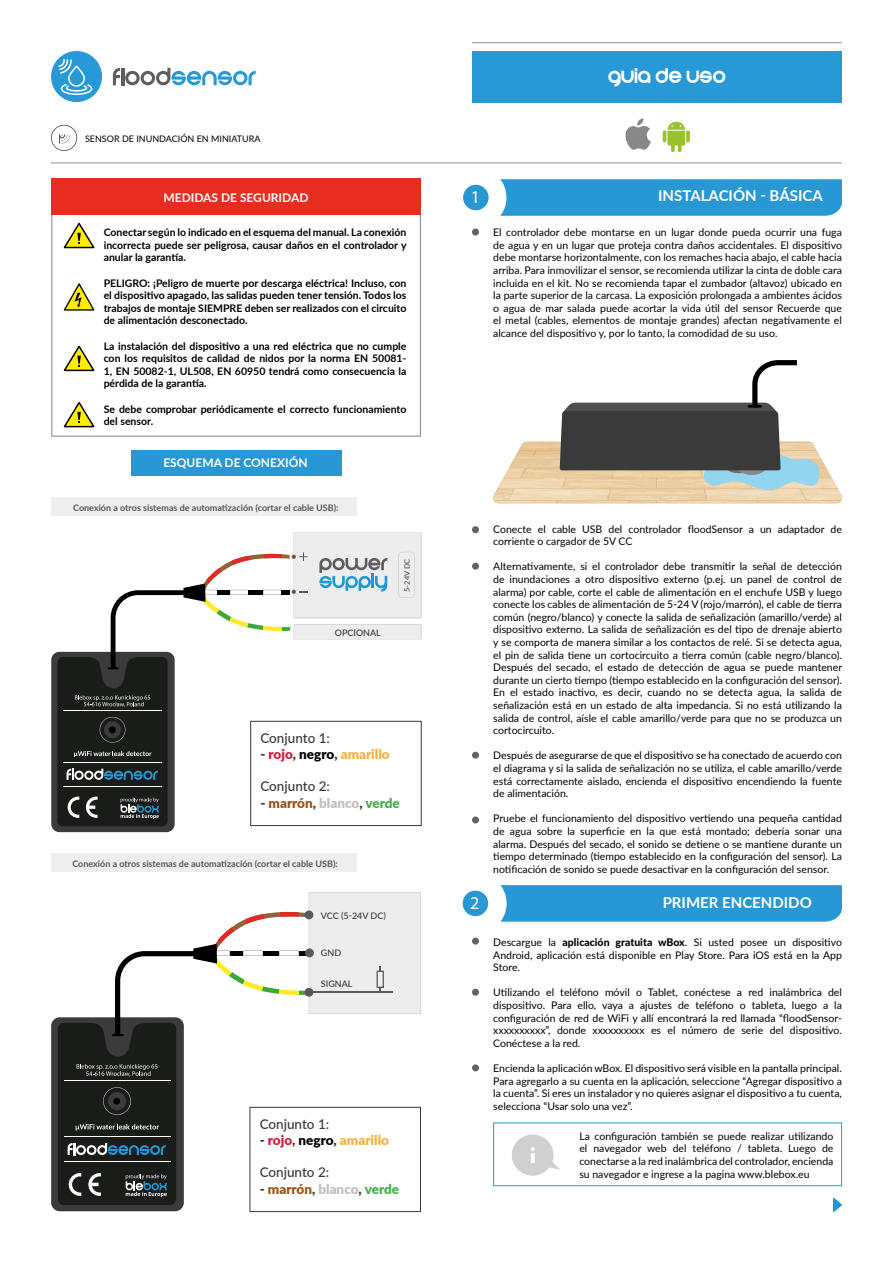
<style>
.page{position:relative;width:893px;height:1263px;background:#fff}
.page>*{position:absolute;margin:0;border:0;box-sizing:border-box;transform-origin:0 0}
.t1{font:18px "And Then It Ends";color:#fff}
.t2{font:18px "Myriad Pro";color:#fff}
.t3{font:700 15px "Lato";color:#fff}
.t4{font:500 13.5px "Lato";color:#393938}
.t5{font:900 13.5px "Lato";color:#f9b13c}
.t6{font:900 13.5px "Lato";color:#9a5317}
.t7{font:700 12px "Lato";color:#fffffd}
.t8{font:700 12px "Lato";color:#fff}
.t9{font:10.5px/12.6px "Lato";color:#000;text-align:justify}
.t10{font:700 10.5px/12.6px "Lato";color:#000;text-align:justify}
.t11{font:700 9px "Lato";color:#585856}
.t12{font:9px "Lato";color:#000}
.t13{font:500 9px "Lato";color:#393938}
.t14{font:600 7.5px "Lato";color:#5c595a}
.s1{color:#393938}
.s2{color:#d21b3b}
.s3{color:#020203}
.s4{color:#c2bebd}
.s5{color:#46ae4c}
.s6{font-weight:800}
</style>
<div class="page">
<svg style="left:637px;top:118px;width:7px;height:8px"></svg>
<svg style="left:663px;top:120px;width:22px;height:32px"></svg>
<svg style="left:686px;top:130px;width:4px;height:12px"></svg>
<img style="left:625px;top:126px;width:26px;height:24px">
<hr style="left:51px;top:163px;width:791px;height:1px;background:#929292">
<div style="left:51px;top:214px;width:370px;height:223px;border:1px solid #929292"></div>
<svg style="left:63px;top:222px;width:32px;height:27px"></svg>
<svg style="left:63px;top:345px;width:32px;height:27px"></svg>
<svg style="left:63px;top:402px;width:32px;height:26px"></svg>
<div style="left:51px;top:179px;width:370px;height:36px;background:#e62d20"></div>
<svg style="left:63px;top:283px;width:32px;height:28px"></svg>
<div style="left:501px;top:885px;width:341px;height:37px;background:#2898d5"></div>
<div style="left:445px;top:873px;width:62px;height:61px;background:#fff;border-radius:50%"></div>
<div style="left:463px;top:891px;width:25px;height:25px;background:#2898d5;border-radius:50%"></div>
<svg style="left:833px;top:1198px;width:9px;height:14px"></svg>
<div style="left:500px;top:179px;width:342px;height:37px;background:#2898d5"></div>
<div style="left:445px;top:167px;width:61px;height:61px;background:#fff;border-radius:50%"></div>
<div style="left:463px;top:185px;width:26px;height:25px;background:#2898d5;border-radius:50%"></div>
<div style="left:472px;top:229px;width:7px;height:7px;background:#646363;border-radius:50%"></div>
<div style="left:472px;top:526px;width:7px;height:7px;background:#646363;border-radius:50%"></div>
<div style="left:472px;top:563px;width:7px;height:7px;background:#646363;border-radius:50%"></div>
<div style="left:472px;top:752px;width:7px;height:7px;background:#646363;border-radius:50%"></div>
<div style="left:472px;top:816px;width:7px;height:7px;background:#646363;border-radius:50%"></div>
<div style="left:472px;top:937px;width:7px;height:7px;background:#646363;border-radius:50%"></div>
<div style="left:472px;top:989px;width:7px;height:7px;background:#646363;border-radius:50%"></div>
<div style="left:472px;top:1064px;width:7px;height:7px;background:#646363;border-radius:50%"></div>
<div style="left:52px;top:497px;width:305px;height:18px;background:#eee"></div>
<div style="left:51px;top:853px;width:305px;height:18px;background:#eee"></div>
<div style="left:250px;top:1107px;width:171px;height:105px;border:1px solid #393938"></div>
<svg style="left:51px;top:125px;width:26px;height:26px"></svg>
<svg style="left:113px;top:68px;width:143px;height:17px"></svg>
<div style="left:51px;top:51px;width:51px;height:51px;background:#2699d6;border-radius:50%"></div>
<svg style="left:58px;top:59px;width:34px;height:36px"></svg>
<div style="left:51px;top:652px;width:124px;height:180px;background:#3b3b3b;border-radius:8px"></div>
<svg style="left:57px;top:532px;width:364px;height:294px"></svg>
<div style="left:109px;top:726px;width:7px;height:7px;background:#000;border-radius:50%"></div>
<div style="left:51px;top:1017px;width:133px;height:194px;background:#3b3b3b;border-radius:9px"></div>
<svg style="left:58px;top:892px;width:363px;height:313px"></svg>
<svg style="left:493px;top:360px;width:349px;height:144px"></svg>
<div style="left:472px;top:51px;width:370px;height:51px;background:#2699d6"></div>
<hr style="left:472px;top:42px;width:370px;height:1px;background:#929292">
<div style="left:131px;top:451px;width:211px;height:25px;background:#2898d5"></div>
<svg style="left:511px;top:1134px;width:49px;height:42px"></svg>
<div style="left:531px;top:1153px;width:4px;height:10px;border:1px solid #fff"></div>
<div style="left:493px;top:1122px;width:349px;height:64px;border:1px solid #3396d3"></div>
<p class="t12" style="left:85px;top:133px;width:177px">SENSOR DE INUNDACIÓN EN MINIATURA</p>
<p class="t7" style="left:163px;top:189px;width:147px">MEDIDAS DE SEGURIDAD</p>
<p class="t10" style="left:104px;top:226px;width:305px">Conectar según lo indicado en el esquema del manual. La conexión incorrecta puede ser peligrosa, causar daños en el controlador y anular la garantía.</p>
<p class="t10" style="left:104px;top:276px;width:304px">PELIGRO: ¡Peligro de muerte por descarga eléctrica! Incluso, con el dispositivo apagado, las salidas pueden tener tensión. Todos los trabajos de montaje SIEMPRE deben ser realizados con el circuito de alimentación desconectado.</p>
<p class="t10" style="left:104px;top:339px;width:304px">La instalación del dispositivo a una red eléctrica que no cumple con los requisitos de calidad de nidos por la norma EN 50081- 1, EN 50082-1, UL508, EN 60950 tendrá como consecuencia la pérdida de la garantía.</p>
<p class="t10" style="left:104px;top:402px;width:304px">Se debe comprobar periódicamente el correcto funcionamiento del sensor.</p>
<p class="t8" style="left:163px;top:454px;width:146px">ESQUEMA DE CONEXIÓN</p>
<p class="t11" style="left:73px;top:501px;width:267px">Conexión a otros sistemas de automatización (cortar el cable USB):</p>
<p class="t13" style="left:335px;top:626px;width:48px">OPCIONAL</p>
<p class="t14" style="left:402px;top:592px;width:35px;rotate:-90deg">5-24V DC</p>
<p class="t4" style="left:260px;top:728px;width:71px">Conjunto 1:</p>
<p class="t5" style="left:260px;top:744px;width:131px"><span class="s1">-</span> <span class="s2">rojo</span><span class="s1">,</span> <span class="s3">negro</span><span class="s1">,</span> amarillo</p>
<p class="t4" style="left:260px;top:777px;width:71px">Conjunto 2:</p>
<p class="t6" style="left:260px;top:792px;width:141px"><span class="s1">-</span> marrón<span class="s1">,</span> <span class="s4">blanco</span><span class="s1">,</span> <span class="s5">verde</span></p>
<p class="t11" style="left:72px;top:857px;width:267px">Conexión a otros sistemas de automatización (cortar el cable USB):</p>
<p class="t13" style="left:321px;top:910px;width:67px">VCC (5-24V DC)</p>
<p class="t13" style="left:321px;top:946px;width:22px">GND</p>
<p class="t13" style="left:321px;top:978px;width:33px">SIGNAL</p>
<p class="t4" style="left:260px;top:1114px;width:71px">Conjunto 1:</p>
<p class="t5" style="left:260px;top:1130px;width:131px"><span class="s1">-</span> <span class="s2">rojo</span><span class="s1">,</span> <span class="s3">negro</span><span class="s1">,</span> amarillo</p>
<p class="t4" style="left:260px;top:1163px;width:71px">Conjunto 2:</p>
<p class="t6" style="left:260px;top:1178px;width:141px"><span class="s1">-</span> marrón<span class="s1">,</span> <span class="s4">blanco</span><span class="s1">,</span> <span class="s5">verde</span></p>
<h1 class="t1" style="left:608px;top:68px;width:119px">guia de uso</h1>
<h1 class="t2" style="left:471px;top:186px;width:11px">1</h1>
<h2 class="t3" style="left:658px;top:185px;width:166px">INSTALACIÓN - BÁSICA</h2>
<p class="t9" style="left:493px;top:226px;width:350px">El controlador debe montarse en un lugar donde pueda ocurrir una fuga de agua y en un lugar que proteja contra daños accidentales. El dispositivo debe montarse horizontalmente, con los remaches hacia abajo, el cable hacia arriba. Para inmovilizar el sensor, se recomienda utilizar la cinta de doble cara incluida en el kit. No se recomienda tapar el zumbador (altavoz) ubicado en la parte superior de la carcasa. La exposición prolongada a ambientes ácidos o agua de mar salada puede acortar la vida útil del sensor Recuerde que el metal (cables, elementos de montaje grandes) afectan negativamente el alcance del dispositivo y, por lo tanto, la comodidad de su uso.</p>
<p class="t9" style="left:493px;top:522px;width:350px">Conecte el cable USB del controlador floodSensor a un adaptador de corriente o cargador de 5V CC</p>
<p class="t9" style="left:493px;top:560px;width:350px">Alternativamente, si el controlador debe transmitir la señal de detección de inundaciones a otro dispositivo externo (p.ej. un panel de control de alarma) por cable, corte el cable de alimentación en el enchufe USB y luego conecte los cables de alimentación de 5-24 V (rojo/marrón), el cable de tierra común (negro/blanco) y conecte la salida de señalización (amarillo/verde) al dispositivo externo. La salida de señalización es del tipo de drenaje abierto y se comporta de manera similar a los contactos de relé. Si se detecta agua, el pin de salida tiene un cortocircuito a tierra común (cable negro/blanco).<br>Después del secado, el estado de detección de agua se puede mantener durante un cierto tiempo (tiempo establecido en la configuración del sensor).<br>En el estado inactivo, es decir, cuando no se detecta agua, la salida de señalización está en un estado de alta impedancia. Si no está utilizando la salida de control, aísle el cable amarillo/verde para que no se produzca un cortocircuito.</p>
<p class="t9" style="left:493px;top:749px;width:350px">Después de asegurarse de que el dispositivo se ha conectado de acuerdo con el diagrama y si la salida de señalización no se utiliza, el cable amarillo/verde está correctamente aislado, encienda el dispositivo encendiendo la fuente de alimentación.</p>
<p class="t9" style="left:493px;top:812px;width:350px">Pruebe el funcionamiento del dispositivo vertiendo una pequeña cantidad de agua sobre la superficie en la que está montado; debería sonar una alarma. Después del secado, el sonido se detiene o se mantiene durante un tiempo determinado (tiempo establecido en la configuración del sensor). La notificación de sonido se puede desactivar en la configuración del sensor.</p>
<h1 class="t2" style="left:470px;top:892px;width:11px">2</h1>
<h2 class="t3" style="left:663px;top:892px;width:151px">PRIMER ENCENDIDO</h2>
<p class="t9" style="left:493px;top:935px;width:350px">Descargue la <span class="s6">aplicación gratuita wBox</span>. Si usted posee un dispositivo Android, aplicación está disponible en Play Store. Para iOS está en la App Store.</p>
<p class="t9" style="left:493px;top:986px;width:350px">Utilizando el teléfono móvil o Tablet, conéctese a red inalámbrica del dispositivo. Para ello, vaya a ajustes de teléfono o tableta, luego a la configuración de red de WiFi y allí encontrará la red llamada “floodSensor&shy;xxxxxxxxxx”, donde xxxxxxxxxx es el número de serie del dispositivo.<br>Conéctese a la red.</p>
<p class="t9" style="left:493px;top:1061px;width:350px">Encienda la aplicación wBox. El dispositivo será visible en la pantalla principal.<br>Para agregarlo a su cuenta en la aplicación, seleccione “Agregar dispositivo a la cuenta”. Si eres un instalador y no quieres asignar el dispositivo a tu cuenta, selecciona “Usar solo una vez”.</p>
<p class="t9" style="left:579px;top:1129px;width:256px">La configuración también se puede realizar utilizando el navegador web del teléfono / tableta. Luego de conectarse a la red inalámbrica del controlador, encienda su navegador e ingrese a la pagina www.blebox.eu</p>
</div>
